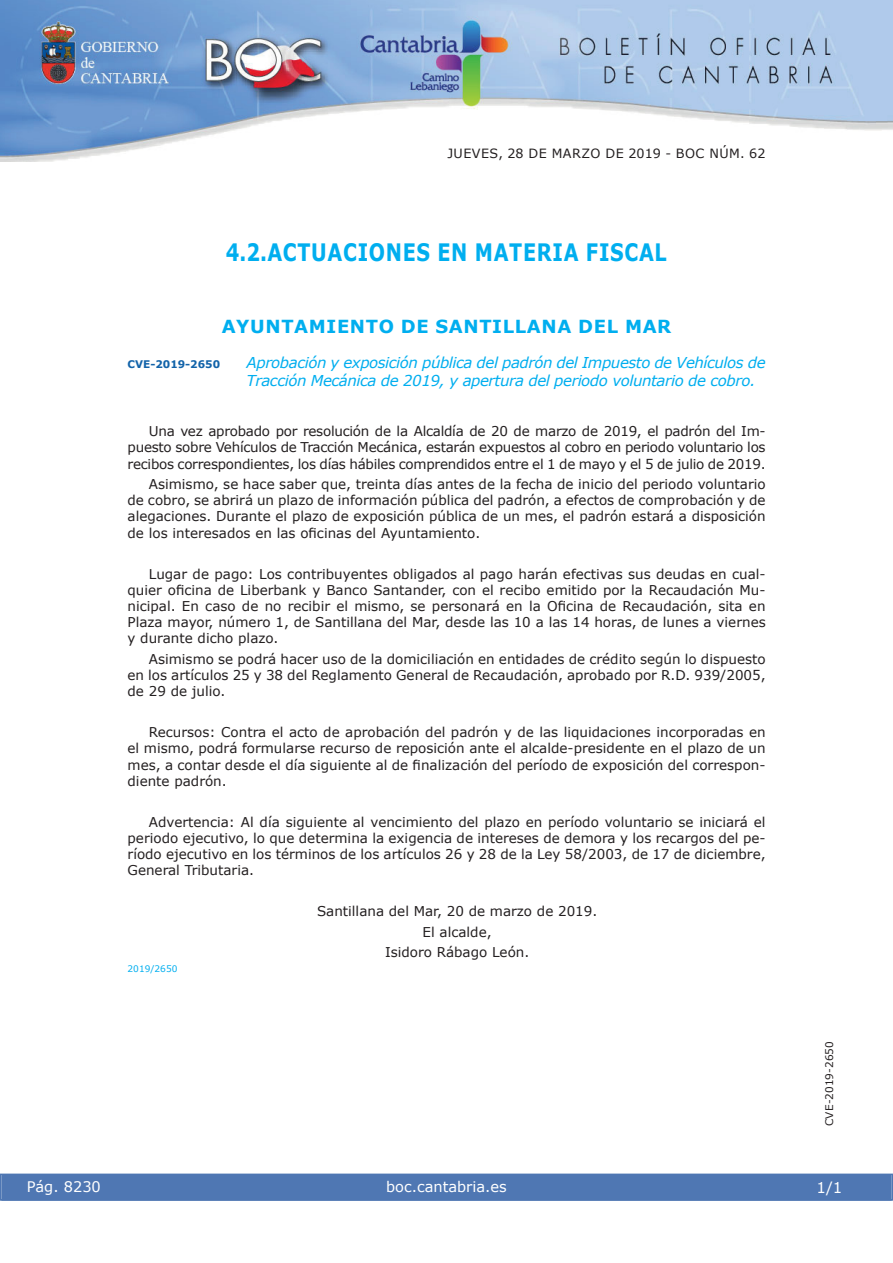
<style>
.page{position:relative;width:893px;height:1263px;background:#fff}
.page>*{position:absolute;margin:0;border:0;box-sizing:border-box;transform-origin:0 0}
.t1{font:700 24px "Verdana";letter-spacing:.035em;color:#00aeef;scale:.8 1}
.t2{font:700 18px "Verdana";letter-spacing:.035em;color:#00aeef}
.t3{font:italic 15px/18px "Verdana";letter-spacing:-.03em;color:#00aeef}
.t4{font:15px "Verdana";color:#fff}
.t5{font:14.55px "Verdana";color:#fff}
.t6{font:13.5px/16.2px "Verdana";color:#231f20;text-align:justify}
.t7{font:12.75px "Verdana";letter-spacing:.035em;color:#231f20}
.t8{font:10.5px "Verdana";color:#231f20}
.t9{font:700 10.5px "Verdana";color:#1263a9}
.t10{font:9px "Verdana";color:#00aeef}
</style>
<div class="page">
<img style="left:0;top:0;width:893px;height:161px">
<div style="left:1px;top:1174px;width:890px;height:27px;background:#4f77b3"></div>
<div style="left:0;top:1174px;width:893px;height:27px;border:1px solid #4f77b3"></div>
<p class="t7" style="left:447px;top:145px;width:320px">JUEVES, 28 DE MARZO DE 2019 - BOC NÚM. 62</p>
<h1 class="t1" style="left:226px;top:237px;width:553px">4.2.ACTUACIONES EN MATERIA FISCAL</h1>
<h2 class="t2" style="left:222px;top:315px;width:451px">AYUNTAMIENTO DE SANTILLANA DEL MAR</h2>
<p class="t9" style="left:128px;top:357px;width:94px">CVE-2019-2650</p>
<p class="t3" style="left:247px;top:353px;width:520px">Aprobación y exposición pública del padrón del Impuesto de Vehículos de<br>Tracción Mecánica de 2019, y apertura del periodo voluntario de cobro.</p>
<p class="t6" style="left:128px;top:423px;width:639px;text-indent:21px">Una vez aprobado por resolución de la Alcaldía de 20 de marzo de 2019, el padrón del Im&shy;puesto sobre Vehículos de Tracción Mecánica, estarán expuestos al cobro en periodo voluntario los recibos correspondientes, los días hábiles comprendidos entre el 1 de mayo y el 5 de julio de 2019.</p>
<p class="t6" style="left:128px;top:476px;width:639px;text-indent:21px">Asimismo, se hace saber que, treinta días antes de la fecha de inicio del periodo voluntario de cobro, se abrirá un plazo de información pública del padrón, a efectos de comprobación y de alegaciones. Durante el plazo de exposición pública de un mes, el padrón estará a disposición de los interesados en las oficinas del Ayuntamiento.</p>
<p class="t6" style="left:128px;top:565px;width:640px;text-indent:21px">Lugar de pago: Los contribuyentes obligados al pago harán efectivas sus deudas en cual&shy;quier oficina de Liberbank y Banco Santander, con el recibo emitido por la Recaudación Mu&shy;nicipal. En caso de no recibir el mismo, se personará en la Oficina de Recaudación, sita en Plaza mayor, número 1, de Santillana del Mar, desde las 10 a las 14 horas, de lunes a viernes y durante dicho plazo.</p>
<p class="t6" style="left:128px;top:650px;width:639px;text-indent:21px">Asimismo se podrá hacer uso de la domiciliación en entidades de crédito según lo dispuesto en los artículos 25 y 38 del Reglamento General de Recaudación, aprobado por R.D. 939/2005, de 29 de julio.</p>
<p class="t6" style="left:128px;top:724px;width:639px;text-indent:21px">Recursos: Contra el acto de aprobación del padrón y de las liquidaciones incorporadas en el mismo, podrá formularse recurso de reposición ante el alcalde-presidente en el plazo de un mes, a contar desde el día siguiente al de finalización del período de exposición del correspon&shy;diente padrón.</p>
<p class="t6" style="left:128px;top:813px;width:639px;text-indent:21px">Advertencia: Al día siguiente al vencimiento del plazo en período voluntario se iniciará el periodo ejecutivo, lo que determina la exigencia de intereses de demora y los recargos del pe&shy;ríodo ejecutivo en los términos de los artículos 26 y 28 de la Ley 58/2003, de 17 de diciembre, General Tributaria.</p>
<p class="t6" style="left:317px;top:901px;width:282px;line-height:20.4px;text-align:center">Santillana del Mar, 20 de marzo de 2019.<br>El alcalde,<br>Isidoro Rábago León.</p>
<p class="t10" style="left:128px;top:963px;width:51px">2019/2650</p>
<p class="t5" style="left:27px;top:1177px;width:76px">Pág. 8230</p>
<p class="t5" style="left:386px;top:1178px;width:122px">boc.cantabria.es</p>
<p class="t8" style="left:823px;top:1126px;width:87px;rotate:-90deg">CVE-2019-2650</p>
<p class="t4" style="left:816px;top:1178px;width:27px">1/1</p>
</div>
